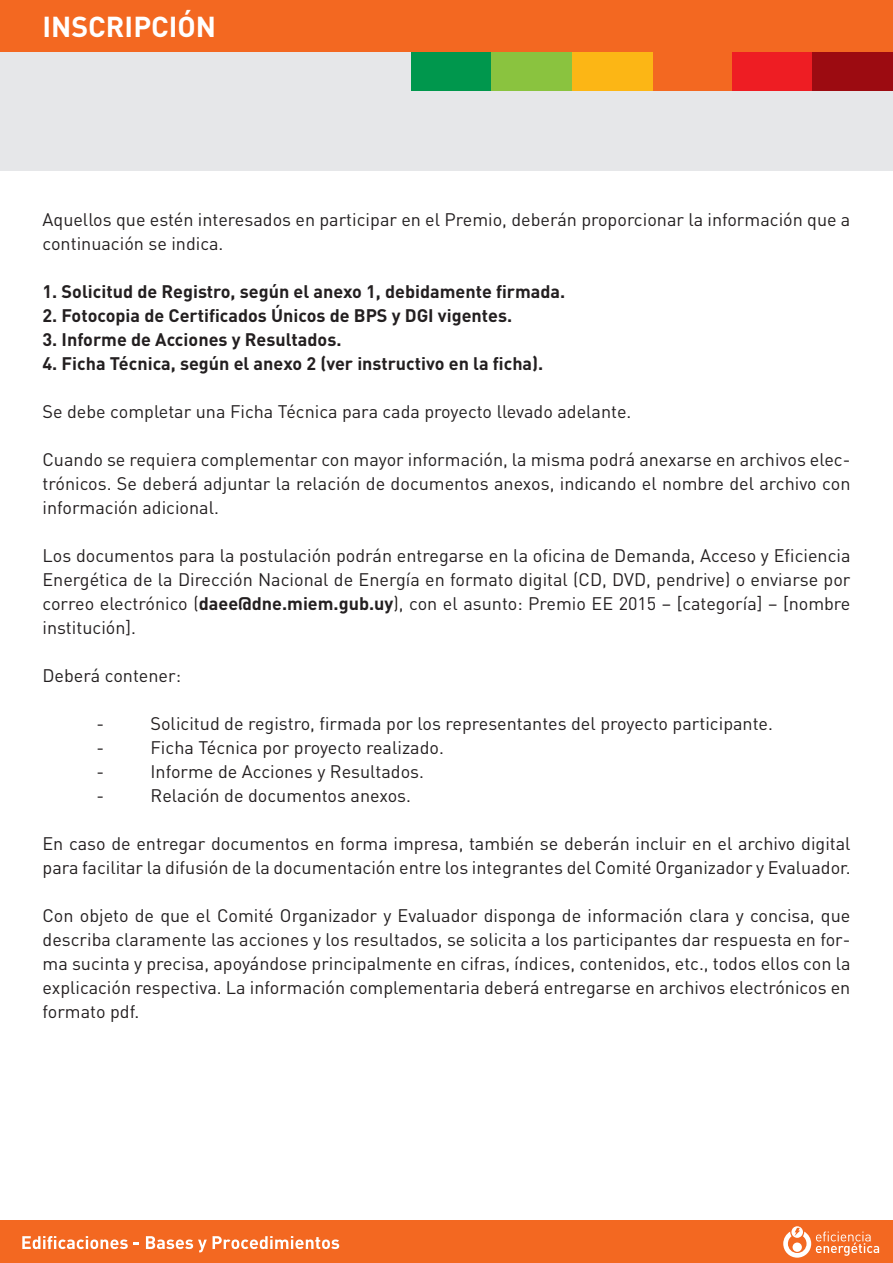
<style>
.page{position:relative;width:893px;height:1263px;background:#fff}
.page>*{position:absolute;margin:0;border:0;box-sizing:border-box;transform-origin:0 0}
.t1{font:700 28.5px "DIN Pro";color:#fff}
.t2{font:18px/24px "DIN Pro";color:#231f20;text-align:justify}
.t3{font:700 18px "DIN Pro";color:#231f20}
.s1{font-weight:700}
</style>
<div class="page">
<div style="left:0;top:0;width:893px;height:170px;background:#e6e7e9"></div>
<div style="left:411px;top:10px;width:81px;height:81px;background:#00974d"></div>
<div style="left:652px;top:10px;width:80px;height:81px;background:#f36821"></div>
<div style="left:732px;top:10px;width:80px;height:81px;background:#ee1d23"></div>
<div style="left:812px;top:10px;width:81px;height:81px;background:#9c0b11"></div>
<div style="left:492px;top:10px;width:80px;height:81px;background:#8ac33f"></div>
<div style="left:572px;top:10px;width:80px;height:81px;background:#fcb615"></div>
<div style="left:0;top:0;width:893px;height:51px;background:#f36821"></div>
<div style="left:0;top:1220px;width:893px;height:43px;background:#f36821"></div>
<svg style="left:783px;top:1226px;width:96px;height:32px"></svg>
<svg style="left:22px;top:1236px;width:106px;height:13px"></svg>
<svg style="left:146px;top:1236px;width:61px;height:16px"></svg>
<svg style="left:213px;top:1236px;width:126px;height:13px"></svg>
<h1 class="t1" style="left:43px;top:7px;width:175px">INSCRIPCIÓN</h1>
<p class="t2" style="left:43px;top:207px;width:809px">Aquellos que estén interesados en participar en el Premio, deberán proporcionar la información que a continuación se indica.</p>
<p class="t3" style="left:43px;top:280px;width:524px">1. Solicitud de Registro, según el anexo 1, debidamente firmada.</p>
<p class="t3" style="left:43px;top:304px;width:471px">2. Fotocopia de Certificados Únicos de BPS y DGI vigentes.</p>
<p class="t3" style="left:43px;top:328px;width:300px">3. Informe de Acciones y Resultados.</p>
<p class="t3" style="left:43px;top:352px;width:502px">4. Ficha Técnica, según el anexo 2 (ver instructivo en la ficha).</p>
<p class="t2" style="left:43px;top:399px;width:590px">Se debe completar una Ficha Técnica para cada proyecto llevado adelante.</p>
<p class="t2" style="left:43px;top:447px;width:809px">Cuando se requiera complementar con mayor información, la misma podrá anexarse en archivos elec&shy;trónicos. Se deberá adjuntar la relación de documentos anexos, indicando el nombre del archivo con información adicional.</p>
<p class="t2" style="left:43px;top:543px;width:809px">Los documentos para la postulación podrán entregarse en la oficina de Demanda, Acceso y Eficiencia Energética de la Dirección Nacional de Energía en formato digital (CD, DVD, pendrive) o enviarse por correo electrónico (<span class="s1">daee@dne.miem.gub.uy</span>), con el asunto: Premio EE 2015 – [categoría] – [nombre institución].</p>
<p class="t2" style="left:43px;top:663px;width:140px">Deberá contener:</p>
<p class="t2" style="left:97px;top:711px;width:9px">-</p>
<p class="t2" style="left:151px;top:711px;width:624px">Solicitud de registro, firmada por los representantes del proyecto participante.</p>
<p class="t2" style="left:97px;top:735px;width:9px">-</p>
<p class="t2" style="left:151px;top:735px;width:295px">Ficha Técnica por proyecto realizado.</p>
<p class="t2" style="left:97px;top:759px;width:9px">-</p>
<p class="t2" style="left:151px;top:759px;width:275px">Informe de Acciones y Resultados.</p>
<p class="t2" style="left:97px;top:783px;width:9px">-</p>
<p class="t2" style="left:151px;top:783px;width:262px">Relación de documentos anexos.</p>
<p class="t2" style="left:43px;top:831px;width:809px">En caso de entregar documentos en forma impresa, también se deberán incluir en el archivo digital para facilitar la difusión de la documentación entre los integrantes del Comité Organizador y Evaluador.</p>
<p class="t2" style="left:43px;top:903px;width:809px">Con objeto de que el Comité Organizador y Evaluador disponga de información clara y concisa, que describa claramente las acciones y los resultados, se solicita a los participantes dar respuesta en for&shy;ma sucinta y precisa, apoyándose principalmente en cifras, índices, contenidos, etc., todos ellos con la explicación respectiva. La información complementaria deberá entregarse en archivos electrónicos en formato pdf.</p>
</div>
